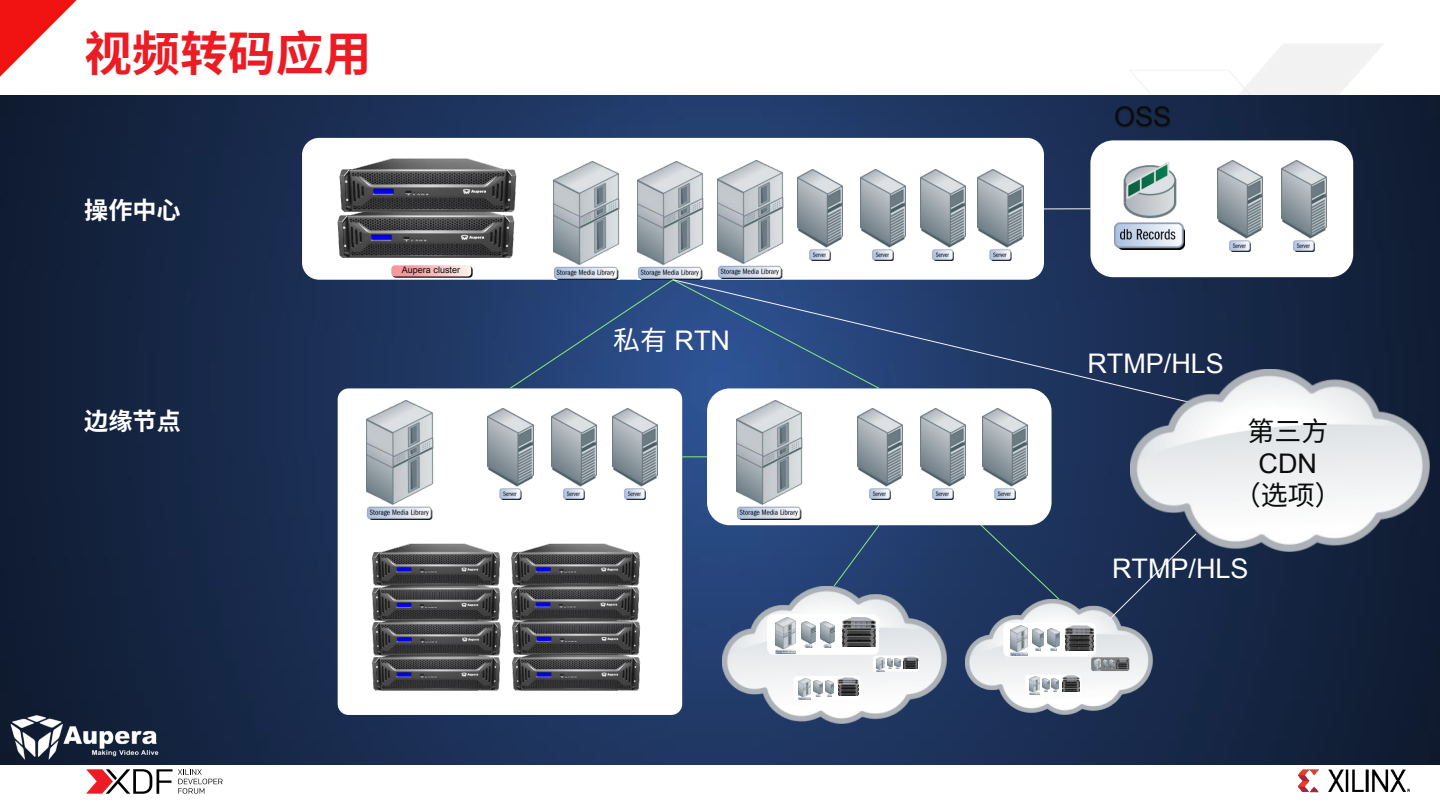
<style>
.page{position:relative;width:1440px;height:810px;background:#fff}
.page>*{position:absolute;margin:0;border:0;box-sizing:border-box;transform-origin:0 0}
.t1{font:700 47.85px "Noto Sans Hans";color:#ec1c24}
.t2{font:27px "Arial";color:#fff}
.t3{font:27px "Noto Sans Hans";color:#0c0c0c}
.t4{font:27px "Arial";color:#0c0c0c}
.t5{font:700 24.15px "Noto Sans Hans";color:#fff}
.t6{font:9px "Arial";color:#0c0c0c}
.s1{font-family:"Noto Sans Hans"}
</style>
<div class="page">
<svg style="left:0;top:0;width:77px;height:77px"></svg>
<img style="left:1065px;top:44px;width:375px;height:749px">
<svg style="left:86px;top:769px;width:136px;height:25px"></svg>
<img style="left:0;top:96px;width:1440px;height:669px">
<div style="left:949px;top:494px;width:111px;height:106px;background:#1e355f"></div>
<img style="left:7px;top:689px;width:160px;height:96px">
<div style="left:707px;top:388px;width:345px;height:137px;background:#fff;border-radius:23px"></div>
<img style="left:857px;top:409px;width:46px;height:91px">
<img style="left:736px;top:404px;width:67px;height:115px">
<img style="left:921px;top:409px;width:45px;height:91px">
<img style="left:982px;top:409px;width:45px;height:91px">
<div style="left:302px;top:138px;width:742px;height:142px;background:#fff;border-radius:17px"></div>
<img style="left:797px;top:170px;width:45px;height:90px">
<img style="left:637px;top:161px;width:66px;height:118px">
<img style="left:860px;top:170px;width:45px;height:90px">
<img style="left:921px;top:170px;width:45px;height:90px">
<img style="left:978px;top:170px;width:45px;height:90px">
<img style="left:554px;top:161px;width:66px;height:118px">
<img style="left:717px;top:160px;width:66px;height:119px">
<div style="left:1090px;top:140px;width:263px;height:137px;background:#fff;border-radius:23px"></div>
<img style="left:1218px;top:161px;width:45px;height:90px">
<img style="left:1281px;top:161px;width:46px;height:90px">
<img style="left:1115px;top:163px;width:69px;height:86px">
<div style="left:338px;top:388px;width:344px;height:327px;background:#fff;border-radius:11px"></div>
<img style="left:488px;top:409px;width:45px;height:91px">
<img style="left:367px;top:401px;width:66px;height:101px">
<img style="left:551px;top:409px;width:46px;height:91px">
<img style="left:613px;top:409px;width:45px;height:91px">
<svg style="left:509px;top:279px;width:163px;height:110px;background:#2a497d"></svg>
<svg style="left:672px;top:279px;width:521px;height:125px;background:#38517e"></svg>
<img style="left:722px;top:586px;width:224px;height:137px">
<div style="left:767px;top:614px;width:112px;height:41px;background:#fff;border-radius:7px"></div>
<img style="left:802px;top:621px;width:13px;height:27px">
<img style="left:776px;top:618px;width:20px;height:35px">
<img style="left:820px;top:621px;width:14px;height:27px">
<img style="left:841px;top:664px;width:32px;height:6px">
<img style="left:842px;top:640px;width:34px;height:7px">
<img style="left:841px;top:653px;width:36px;height:11px">
<img style="left:841px;top:605px;width:36px;height:35px">
<img style="left:841px;top:609px;width:36px;height:25px">
<div style="left:793px;top:676px;width:67px;height:25px;background:#fff;border-radius:4px"></div>
<img style="left:814px;top:680px;width:8px;height:16px">
<img style="left:798px;top:678px;width:12px;height:21px">
<img style="left:825px;top:680px;width:8px;height:16px">
<img style="left:837px;top:699px;width:23px;height:16px">
<img style="left:838px;top:692px;width:21px;height:4px">
<img style="left:837px;top:702px;width:23px;height:9px">
<img style="left:838px;top:670px;width:21px;height:22px">
<img style="left:838px;top:673px;width:21px;height:15px">
<div style="left:873px;top:656px;width:46px;height:16px;background:#fff;border-radius:3px"></div>
<img style="left:877px;top:657px;width:8px;height:14px">
<svg style="left:887px;top:658px;width:14px;height:11px"></svg>
<img style="left:903px;top:683px;width:16px;height:3px">
<img style="left:904px;top:663px;width:14px;height:6px">
<img style="left:903px;top:681px;width:16px;height:2px">
<img style="left:903px;top:674px;width:16px;height:7px">
<img style="left:904px;top:662px;width:14px;height:1px">
<img style="left:904px;top:652px;width:14px;height:10px">
<img style="left:966px;top:599px;width:186px;height:116px">
<div style="left:1003px;top:623px;width:93px;height:34px;background:#fff;border-radius:6px"></div>
<img style="left:1032px;top:629px;width:11px;height:22px">
<img style="left:1011px;top:626px;width:16px;height:29px">
<img style="left:1048px;top:629px;width:11px;height:22px">
<img style="left:1064px;top:650px;width:31px;height:22px">
<img style="left:1066px;top:645px;width:28px;height:5px">
<img style="left:1064px;top:655px;width:30px;height:11px">
<img style="left:1065px;top:615px;width:29px;height:30px">
<img style="left:1065px;top:618px;width:29px;height:22px">
<svg style="left:1025px;top:675px;width:56px;height:20px"></svg>
<img style="left:1042px;top:678px;width:7px;height:14px">
<img style="left:1029px;top:676px;width:10px;height:18px">
<img style="left:1052px;top:678px;width:6px;height:14px">
<img style="left:1061px;top:695px;width:20px;height:15px">
<img style="left:1062px;top:688px;width:17px;height:3px">
<img style="left:1061px;top:698px;width:20px;height:8px">
<img style="left:1062px;top:670px;width:18px;height:18px">
<img style="left:1062px;top:672px;width:18px;height:13px">
<div style="left:1091px;top:657px;width:38px;height:14px;background:#7f7f7f;border-radius:2px"></div>
<img style="left:1115px;top:683px;width:15px;height:2px">
<img style="left:1115px;top:681px;width:15px;height:2px">
<img style="left:1115px;top:675px;width:15px;height:6px">
<svg style="left:1094px;top:654px;width:35px;height:17px"></svg>
<img style="left:1131px;top:369px;width:298px;height:183px">
<div style="left:833px;top:525px;width:47px;height:62px;background:#244074"></div>
<svg style="left:682px;top:456px;width:25px;height:1px"></svg>
<div style="left:1109px;top:533px;width:88px;height:87px;background:#1a2c51"></div>
<img style="left:1096px;top:90px;width:94px;height:58px">
<hr style="left:1044px;top:208px;width:46px;height:1px;background:#f2f2f2">
<img style="left:311px;top:243px;width:235px;height:45px">
<img style="left:313px;top:105px;width:235px;height:138px">
<img style="left:372px;top:679px;width:121px;height:12px">
<img style="left:372px;top:645px;width:121px;height:34px">
<img style="left:372px;top:609px;width:121px;height:36px">
<img style="left:367px;top:502px;width:126px;height:107px">
<img style="left:493px;top:679px;width:147px;height:12px">
<img style="left:493px;top:644px;width:148px;height:35px">
<img style="left:493px;top:609px;width:148px;height:35px">
<img style="left:493px;top:543px;width:148px;height:66px">
<h1 class="t1" style="left:84px;top:27px;width:289px">视频转码应用</h1>
<p class="t5" style="left:84px;top:196px;width:98px">操作中心</p>
<p class="t6" style="left:402px;top:264px;width:60px">Aupera cluster</p>
<p class="t5" style="left:84px;top:407px;width:98px">边缘节点</p>
<p class="t2" style="left:613px;top:323px;width:119px"><span class="s1">私有</span> RTN</p>
<p class="t4" style="left:1114px;top:99px;width:59px">OSS</p>
<p class="t2" style="left:1087px;top:346px;width:138px">RTMP/HLS</p>
<p class="t3" style="left:1247px;top:415px;width:82px">第三方</p>
<p class="t4" style="left:1259px;top:446px;width:60px">CDN</p>
<p class="t3" style="left:1234px;top:480px;width:109px">（选项）</p>
<p class="t2" style="left:1112px;top:551px;width:138px">RTMP/HLS</p>
</div>
